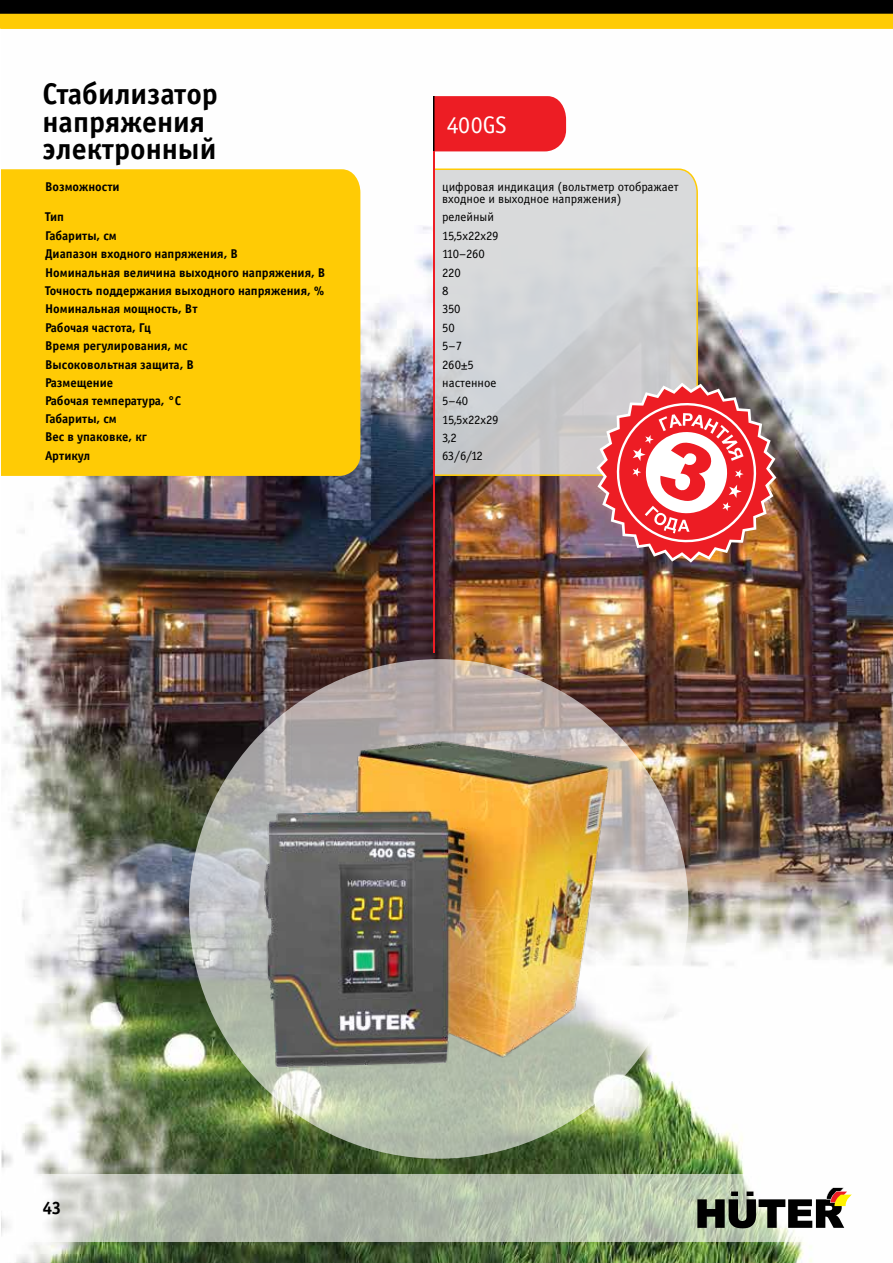
<style>
.page{position:relative;width:893px;height:1263px;background:#fff}
.page>*{position:absolute;margin:0;border:0;box-sizing:border-box;transform-origin:0 0}
.t1{font:30px/27px "Officina Sans Bold C";color:#000}
.t2{font:24px "Officina Sans Book C";color:#fff}
.t3{font:18px "Officina Serif Bold C";color:#000}
.t4{font:12.75px "Officina Sans Bold C";color:#000}
.t5{font:12.75px/12px "Officina Sans Book C";color:#000}
</style>
<div class="page">
<img style="left:1px;top:118px;width:892px;height:1145px">
<svg style="left:2px;top:1174px;width:891px;height:68px"></svg>
<svg style="left:743px;top:1187px;width:109px;height:41px"></svg>
<div style="left:0;top:0;width:893px;height:15px;background:#000"></div>
<div style="left:0;top:14px;width:893px;height:15px;background:#ffcb05"></div>
<hr style="left:433px;top:96px;width:1px;height:55px;background:#000">
<svg style="left:434px;top:168px;width:264px;height:308px;background:#d2d2d1"></svg>
<hr style="left:433px;top:151px;width:1px;height:502px;background:#ed1d24">
<div style="left:434px;top:96px;width:132px;height:55px;background:#ed1d24"></div>
<div style="left:1px;top:169px;width:359px;height:307px;background:#ffcb05"></div>
<svg style="left:596px;top:383px;width:180px;height:180px"></svg>
<img style="left:148px;top:655px;width:595px;height:580px">
<h1 class="t1" style="left:43px;top:81px;width:177px">Стабилизатор напряжения электронный</h1>
<h2 class="t2" style="left:447px;top:112px;width:61px">400GS</h2>
<p class="t4" style="left:45px;top:180px;width:76px">Возможности</p>
<p class="t5" style="left:442px;top:181px;width:238px">цифровая индикация (вольтметр отображает входное и выходное напряжения)</p>
<p class="t4" style="left:45px;top:210px;width:20px">Тип</p>
<p class="t5" style="left:442px;top:211px;width:53px">релейный</p>
<p class="t4" style="left:45px;top:228px;width:73px">Габариты, см</p>
<p class="t5" style="left:442px;top:230px;width:58px">15,5х22х29</p>
<p class="t4" style="left:45px;top:246px;width:194px">Диапазон входного напряжения, В</p>
<p class="t5" style="left:442px;top:248px;width:44px">110–260</p>
<p class="t4" style="left:45px;top:265px;width:282px">Номинальная величина выходного напряжения, В</p>
<p class="t5" style="left:442px;top:267px;width:20px">220</p>
<p class="t4" style="left:45px;top:284px;width:281px">Точность поддержания выходного напряжения, %</p>
<p class="t5" style="left:442px;top:285px;width:8px">8</p>
<p class="t4" style="left:45px;top:302px;width:154px">Номинальная мощность, Вт</p>
<p class="t5" style="left:442px;top:303px;width:20px">350</p>
<p class="t4" style="left:45px;top:320px;width:107px">Рабочая частота, Гц</p>
<p class="t5" style="left:442px;top:322px;width:14px">50</p>
<p class="t4" style="left:45px;top:338px;width:144px">Время регулирования, мс</p>
<p class="t5" style="left:442px;top:340px;width:21px">5–7</p>
<p class="t4" style="left:45px;top:357px;width:150px">Высоковольтная защита, В</p>
<p class="t5" style="left:442px;top:359px;width:33px">260±5</p>
<p class="t4" style="left:45px;top:376px;width:70px">Размещение</p>
<p class="t5" style="left:442px;top:377px;width:56px">настенное</p>
<p class="t4" style="left:45px;top:394px;width:138px">Рабочая температура, °C</p>
<p class="t5" style="left:442px;top:395px;width:27px">5–40</p>
<p class="t4" style="left:45px;top:412px;width:73px">Габариты, см</p>
<p class="t5" style="left:442px;top:413px;width:58px">15,5х22х29</p>
<p class="t4" style="left:45px;top:430px;width:103px">Вес в упаковке, кг</p>
<p class="t5" style="left:442px;top:432px;width:16px">3,2</p>
<p class="t4" style="left:45px;top:448px;width:47px">Артикул</p>
<p class="t5" style="left:442px;top:450px;width:42px">63/6/12</p>
<h3 class="t3" style="left:43px;top:1198px;width:21px">43</h3>
</div>
